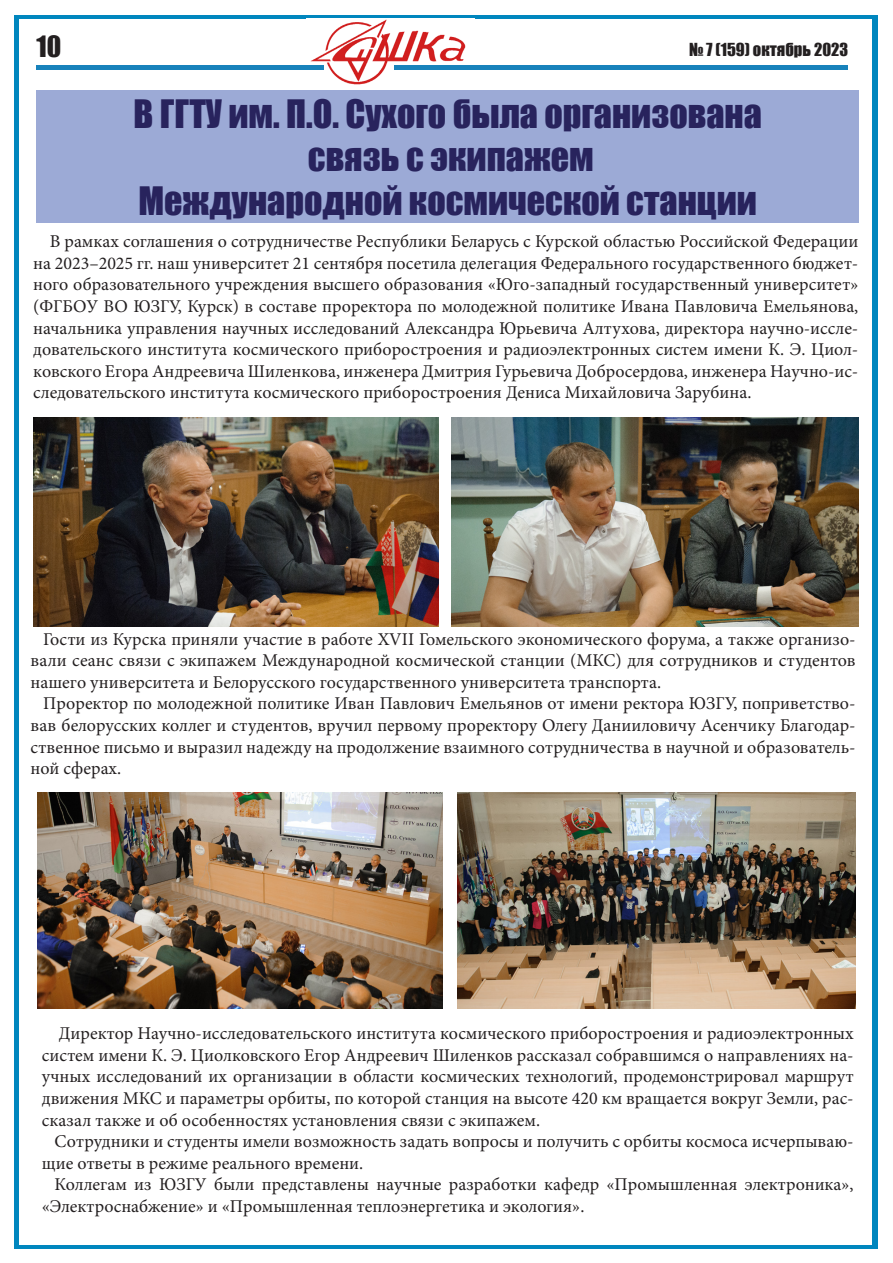
<style>
.page{position:relative;width:893px;height:1263px;background:#fff}
.page>*{position:absolute;margin:0;border:0;box-sizing:border-box;transform-origin:0 0}
.t1{font:36px "Impact";color:#28235d}
.t2{font:27px "Impact";color:#231f20}
.t3{font:18px/21.6px "Minion Pro";color:#231f20;text-align:justify}
.t4{font:16.5px "Impact";color:#231f20}
</style>
<div class="page">
<div style="left:14px;top:15px;width:864px;height:1233px;background:linear-gradient(to right,#0086be,#0086be)"></div>
<div style="left:20px;top:19px;width:852px;height:1225px;background:#fff"></div>
<img style="left:310px;top:19px;width:156px;height:65px">
<div style="left:37px;top:65px;width:287px;height:5px;background:#1882bb"></div>
<div style="left:395px;top:65px;width:453px;height:5px;background:#1882bb"></div>
<div style="left:37px;top:91px;width:822px;height:132px;background:#9caad6"></div>
<img style="left:33px;top:418px;width:406px;height:208px">
<img style="left:38px;top:792px;width:404px;height:216px">
<img style="left:451px;top:418px;width:408px;height:208px">
<img style="left:457px;top:792px;width:399px;height:216px">
<p class="t2" style="left:37px;top:26px;width:26px">10</p>
<p class="t4" style="left:689px;top:36px;width:161px">№ 7 (159) октябрь 2023</p>
<p class="t1" style="left:134px;top:86px;width:630px">В ГГТУ им. П.О. Сухого была организована</p>
<p class="t1" style="left:308px;top:129px;width:287px">связь с экипажем</p>
<p class="t1" style="left:138px;top:172px;width:620px">Международной космической станции</p>
<p class="t3" style="left:33px;top:231px;width:826px;text-indent:16px">В рамках соглашения о сотрудничестве Республики Беларусь с Курской областью Российской Федерации на 2023–2025 гг. наш университет 21 сентября посетила делегация Федерального государственного бюджет&shy;ного образовательного учреждения высшего образования «Юго-западный государственный университет» (ФГБОУ ВО ЮЗГУ, Курск) в составе проректора по молодежной политике Ивана Павловича Емельянова, начальника управления научных исследований Александра Юрьевича Алтухова, директора научно-иссле&shy;довательского института космического приборостроения и радиоэлектронных систем имени К. Э. Циол&shy;ковского Егора Андреевича Шиленкова, инженера Дмитрия Гурьевича Добросердова, инженера Научно-ис&shy;следовательского института космического приборостроения Дениса Михайловича Зарубина.</p>
<p class="t3" style="left:31px;top:628px;width:826px;text-indent:13px">Гости из Курска приняли участие в работе XVII Гомельского экономического форума, а также организо&shy;вали сеанс связи с экипажем Международной космической станции (МКС) для сотрудников и студентов нашего университета и Белорусского государственного университета транспорта.</p>
<p class="t3" style="left:31px;top:693px;width:826px;text-indent:13px">Проректор по молодежной политике Иван Павлович Емельянов от имени ректора ЮЗГУ, поприветство&shy;вав белорусских коллег и студентов, вручил первому проректору Олегу Данииловичу Асенчику Благодар&shy;ственное письмо и выразил надежду на продолжение взаимного сотрудничества в научной и образователь&shy;ной сферах.</p>
<p class="t3" style="left:42px;top:1023px;width:813px;text-indent:17px">Директор Научно-исследовательского института космического приборостроения и радиоэлектронных систем имени К. Э. Циолковского Егор Андреевич Шиленков рассказал собравшимся о направлениях на&shy;учных исследований их организации в области космических технологий, продемонстрировал маршрут движения МКС и параметры орбиты, по которой станция на высоте 420 км вращается вокруг Земли, рас&shy;сказал также и об особенностях установления связи с экипажем.</p>
<p class="t3" style="left:42px;top:1131px;width:813px;text-indent:13px">Сотрудники и студенты имели возможность задать вопросы и получить с орбиты космоса исчерпываю&shy;щие ответы в режиме реального времени.</p>
<p class="t3" style="left:42px;top:1174px;width:813px;text-indent:13px">Коллегам из ЮЗГУ были представлены научные разработки кафедр «Промышленная электроника», «Электроснабжение» и «Промышленная теплоэнергетика и экология».</p>
</div>
